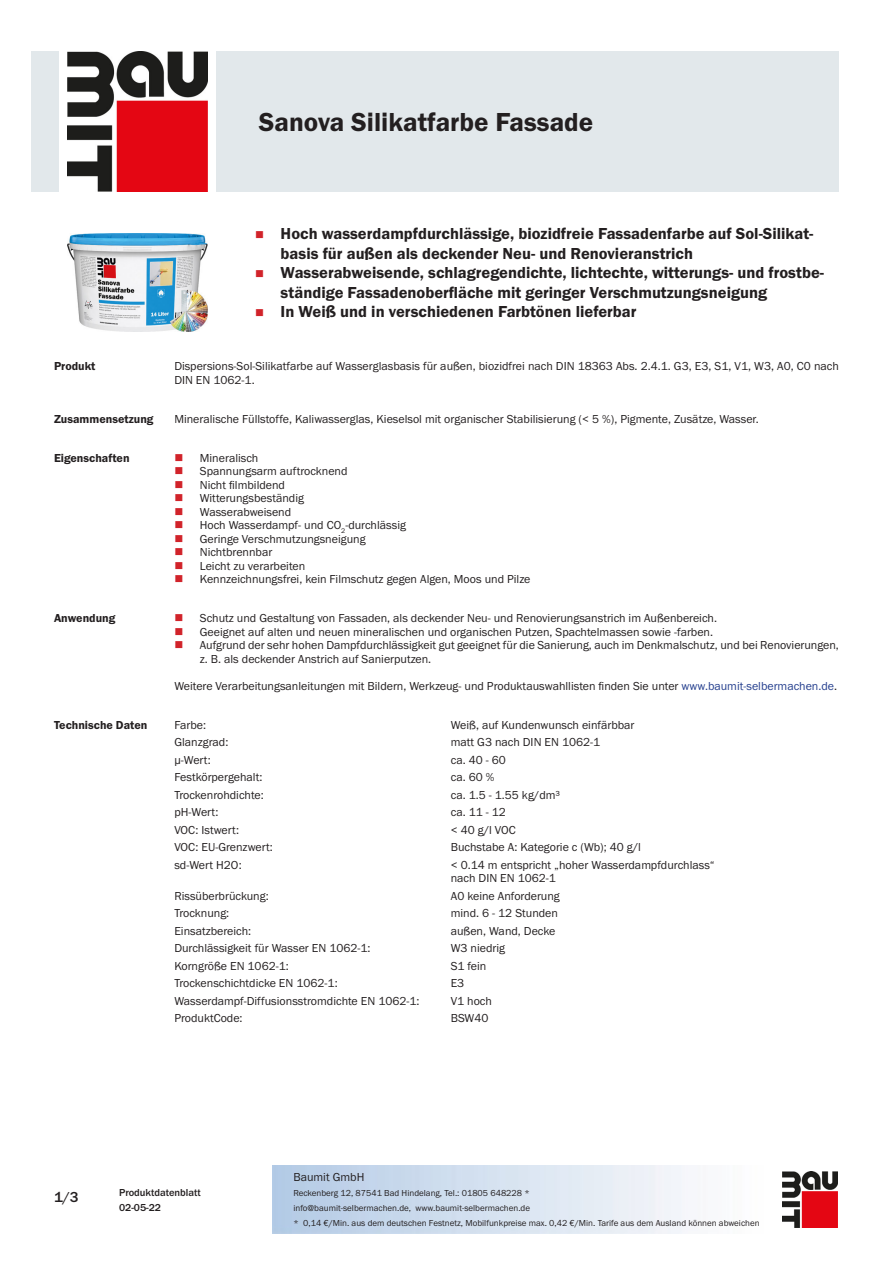
<style>
.page{position:relative;width:893px;height:1263px;background:#fff}
.page>*{position:absolute;margin:0;border:0;box-sizing:border-box;transform-origin:0 0}
.PDS_Produktname{font:27px "BM Franklin Gothic URW Dem";color:#231f20}
.t1{font:16.5px/19.5px "BM Franklin Gothic URW Dem";color:#231f20}
.t2{font:500 15px "BM Franklin Gothic URW";color:#231f20}
.PDS_Standard{font:12px/13.5px "BM Franklin Gothic URW Boo";color:#231f20}
.PDS_Standard_linksbü{font:12px/13.5px "BM Franklin Gothic URW Boo";color:#231f20}
.PDS_Header{font:12px "BM Franklin Gothic URW Dem";color:#231f20}
.t3{font:500 10.5px/15px "BM Franklin Gothic URW";color:#231f20}
.t4{font:9px/15px "BM Franklin Gothic URW Boo";color:#231f20}
.s1{color:#253f8e}
</style>
<div class="page">
<img style="left:782px;top:1171px;width:56px;height:56px">
<div style="left:32px;top:51px;width:27px;height:140px;background:#e2e8eb"></div>
<img style="left:68px;top:51px;width:139px;height:140px">
<div style="left:216px;top:51px;width:623px;height:140px;background:#e2e8eb"></div>
<img style="left:68px;top:233px;width:140px;height:99px">
<p class="PDS_Produktname" style="left:259px;top:106px;width:336px">Sanova Silikatfarbe Fassade</p>
<p class="t1" style="left:281px;top:224px;width:534px">Hoch wasserdampfdurchlässige, biozidfreie Fassadenfarbe auf Sol-Silikat&shy;basis für außen als deckender Neu- und Renovieranstrich</p>
<p class="t1" style="left:281px;top:263px;width:545px">Wasserabweisende, schlagregendichte, lichtechte, witterungs- und frostbe&shy;ständige Fassadenoberfläche mit geringer Verschmutzungsneigung</p>
<p class="t1" style="left:281px;top:302px;width:357px">In Weiß und in verschiedenen Farbtönen lieferbar</p>
<p class="PDS_Header" style="left:54px;top:359px;width:43px">Produkt</p>
<p class="PDS_Standard" style="left:174px;top:360px;width:666px">Dispersions-Sol-Silikatfarbe auf Wasserglasbasis für außen, biozidfrei nach DIN 18363 Abs. 2.4.1. G3, E3, S1, V1, W3, A0, C0 nach<br>DIN EN 1062-1.</p>
<p class="PDS_Header" style="left:54px;top:411px;width:101px">Zusammensetzung</p>
<p class="PDS_Standard" style="left:174px;top:412px;width:586px">Mineralische Füllstoffe, Kaliwasserglas, Kieselsol mit organischer Stabilisierung (&lt; 5 %), Pigmente, Zusätze, Wasser.</p>
<p class="PDS_Header" style="left:54px;top:450px;width:77px">Eigenschaften</p>
<p class="PDS_Standard" style="left:200px;top:451px;width:60px">Mineralisch</p>
<p class="PDS_Standard" style="left:200px;top:465px;width:149px">Spannungsarm auftrocknend</p>
<p class="PDS_Standard" style="left:200px;top:478px;width:87px">Nicht filmbildend</p>
<p class="PDS_Standard" style="left:200px;top:492px;width:106px">Witterungsbeständig</p>
<p class="PDS_Standard" style="left:200px;top:505px;width:93px">Wasserabweisend</p>
<p class="PDS_Standard" style="left:200px;top:519px;width:208px">Hoch Wasserdampf- und CO<sub>2</sub>-durchlässig</p>
<p class="PDS_Standard" style="left:200px;top:532px;width:167px">Geringe Verschmutzungsneigung</p>
<p class="PDS_Standard" style="left:200px;top:546px;width:74px">Nichtbrennbar</p>
<p class="PDS_Standard" style="left:200px;top:559px;width:107px">Leicht zu verarbeiten</p>
<p class="PDS_Standard" style="left:200px;top:573px;width:332px">Kennzeichnungsfrei, kein Filmschutz gegen Algen, Moos und Pilze</p>
<p class="PDS_Header" style="left:54px;top:611px;width:63px">Anwendung</p>
<p class="PDS_Standard" style="left:200px;top:611px;width:519px">Schutz und Gestaltung von Fassaden, als deckender Neu- und Renovierungsanstrich im Außenbereich.</p>
<p class="PDS_Standard" style="left:200px;top:625px;width:515px">Geeignet auf alten und neuen mineralischen und organischen Putzen, Spachtelmassen sowie -farben.</p>
<p class="PDS_Standard" style="left:200px;top:638px;width:641px">Aufgrund der sehr hohen Dampfdurchlässigkeit gut geeignet für die Sanierung, auch im Denkmalschutz, und bei Renovierungen, z. B. als deckender Anstrich auf Sanierputzen.</p>
<p class="PDS_Standard" style="left:174px;top:679px;width:664px">Weitere Verarbeitungsanleitungen mit Bildern, Werkzeug- und Produktauswahllisten finden Sie unter <span class="s1">www.baumit-selbermachen.de</span>.</p>
<p class="PDS_Header" style="left:54px;top:717px;width:95px">Technische Daten</p>
<p class="PDS_Standard_linksbü" style="left:174px;top:718px;width:33px">Farbe:</p>
<p class="PDS_Standard_linksbü" style="left:451px;top:718px;width:185px">Weiß, auf Kundenwunsch einfärbbar</p>
<p class="PDS_Standard_linksbü" style="left:174px;top:735px;width:56px">Glanzgrad:</p>
<p class="PDS_Standard_linksbü" style="left:451px;top:735px;width:151px">matt G3 nach DIN EN 1062-1</p>
<p class="PDS_Standard_linksbü" style="left:174px;top:753px;width:38px">μ-Wert:</p>
<p class="PDS_Standard_linksbü" style="left:451px;top:753px;width:57px">ca. 40 - 60</p>
<p class="PDS_Standard_linksbü" style="left:174px;top:770px;width:90px">Festkörpergehalt:</p>
<p class="PDS_Standard_linksbü" style="left:451px;top:770px;width:45px">ca. 60 %</p>
<p class="PDS_Standard_linksbü" style="left:174px;top:788px;width:91px">Trockenrohdichte:</p>
<p class="PDS_Standard_linksbü" style="left:451px;top:788px;width:111px">ca. 1.5 - 1.55 kg/dm³</p>
<p class="PDS_Standard_linksbü" style="left:174px;top:805px;width:46px">pH-Wert:</p>
<p class="PDS_Standard_linksbü" style="left:451px;top:805px;width:57px">ca. 11 - 12</p>
<p class="PDS_Standard_linksbü" style="left:174px;top:823px;width:66px">VOC: Istwert:</p>
<p class="PDS_Standard_linksbü" style="left:451px;top:823px;width:66px">&lt; 40 g/l VOC</p>
<p class="PDS_Standard_linksbü" style="left:174px;top:840px;width:100px">VOC: EU-Grenzwert:</p>
<p class="PDS_Standard_linksbü" style="left:451px;top:840px;width:192px">Buchstabe A: Kategorie c (Wb); 40 g/l</p>
<p class="PDS_Standard_linksbü" style="left:174px;top:858px;width:69px">sd-Wert H2O:</p>
<p class="PDS_Standard_linksbü" style="left:451px;top:858px;width:265px">&lt; 0.14 m entspricht „hoher Wasserdampfdurchlass“ nach DIN EN 1062-1</p>
<p class="PDS_Standard_linksbü" style="left:174px;top:889px;width:96px">Rissüberbrückung:</p>
<p class="PDS_Standard_linksbü" style="left:451px;top:889px;width:111px">A0 keine Anforderung</p>
<p class="PDS_Standard_linksbü" style="left:174px;top:906px;width:56px">Trocknung:</p>
<p class="PDS_Standard_linksbü" style="left:451px;top:906px;width:109px">mind. 6 - 12 Stunden</p>
<p class="PDS_Standard_linksbü" style="left:174px;top:924px;width:78px">Einsatzbereich:</p>
<p class="PDS_Standard_linksbü" style="left:451px;top:924px;width:106px">außen, Wand, Decke</p>
<p class="PDS_Standard_linksbü" style="left:174px;top:942px;width:198px">Durchlässigkeit für Wasser EN 1062-1:</p>
<p class="PDS_Standard_linksbü" style="left:451px;top:942px;width:56px">W3 niedrig</p>
<p class="PDS_Standard_linksbü" style="left:174px;top:959px;width:116px">Korngröße EN 1062-1:</p>
<p class="PDS_Standard_linksbü" style="left:451px;top:959px;width:37px">S1 fein</p>
<p class="PDS_Standard_linksbü" style="left:174px;top:977px;width:165px">Trockenschichtdicke EN 1062-1:</p>
<p class="PDS_Standard_linksbü" style="left:451px;top:977px;width:15px">E3</p>
<p class="PDS_Standard_linksbü" style="left:174px;top:994px;width:247px">Wasserdampf-Diffusionsstromdichte EN 1062-1:</p>
<p class="PDS_Standard_linksbü" style="left:451px;top:994px;width:43px">V1 hoch</p>
<p class="PDS_Standard_linksbü" style="left:174px;top:1012px;width:70px">ProduktCode:</p>
<p class="PDS_Standard_linksbü" style="left:451px;top:1012px;width:39px">BSW40</p>
<p class="t2" style="left:54px;top:1188px;width:26px">1/3</p>
<p class="t3" style="left:119px;top:1185px;width:83px">Produktdatenblatt<br>02-05-22</p>
<p class="PDS_Standard" style="left:293px;top:1170px;width:73px">Baumit GmbH</p>
<p class="t4" style="left:293px;top:1186px;width:468px">Reckenberg 12, 87541 Bad Hindelang, Tel.: 01805 648228 *<br>info@baumit-selbermachen.de, www.baumit-selbermachen.de<br>* 0,14 €/Min. aus dem deutschen Festnetz, Mobilfunkpreise max. 0,42 €/Min. Tarife aus dem Ausland können abweichen</p>
</div>
